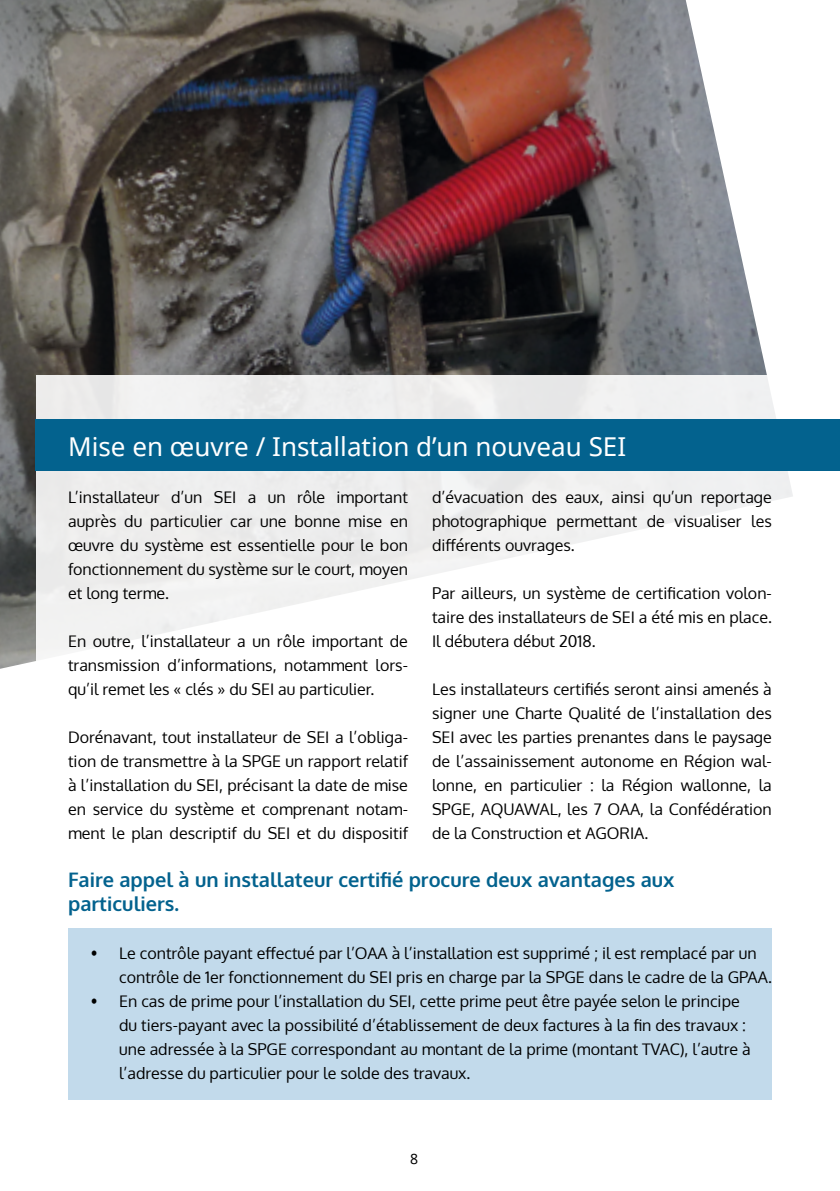
<style>
.page{position:relative;width:840px;height:1191px;background:#fff}
.page>*{position:absolute;margin:0;border:0;box-sizing:border-box;transform-origin:0 0}
.Style_de_paragraphe{font:26px "Noto Sans";color:#fff}
.Style_de_paragraphe-2{font:700 20px/24px "Oxygen";color:#03628e}
.t1{font:16px/24px "Oxygen";color:#000;text-align:justify}
.t2{font:14px "Noto Sans";color:#000}
</style>
<div class="page">
<img style="left:0;top:0;width:767px;height:669px">
<div style="left:36px;top:376px;width:765px;height:764px;background:linear-gradient(to bottom,#f3f3f2,#fff)"></div>
<div style="left:68px;top:928px;width:703px;height:172px;background:#c2daeb"></div>
<div style="left:35px;top:420px;width:804px;height:51px;background:#03628e"></div>
<hr style="left:839px;top:34px;width:1px;height:47px;background:#03628e">
<p class="Style_de_paragraphe" style="left:68px;top:429px;width:559px">Mise en œuvre / Installation d’un nouveau SEI</p>
<p class="t1" style="left:68px;top:485px;width:341px">L’installateur d’un SEI a un rôle important auprès du particulier car une bonne mise en œuvre du système est essentielle pour le bon fonctionnement du système sur le court, moyen et long terme.</p>
<p class="t1" style="left:68px;top:629px;width:341px">En outre, l’installateur a un rôle important de transmission d’informations, notamment lors&shy;qu’il remet les « clés » du SEI au particulier.</p>
<p class="t1" style="left:68px;top:725px;width:341px">Dorénavant, tout installateur de SEI a l’obliga&shy;tion de transmettre à la SPGE un rapport relatif à l’installation du SEI, précisant la date de mise en service du système et comprenant notam&shy;ment le plan descriptif du SEI et du dispositif</p>
<p class="t1" style="left:432px;top:485px;width:341px">d’évacuation des eaux, ainsi qu’un reportage photographique permettant de visualiser les différents ouvrages.</p>
<p class="t1" style="left:432px;top:581px;width:341px">Par ailleurs, un système de certification volon&shy;taire des installateurs de SEI a été mis en place.<br>Il débutera début 2018.</p>
<p class="t1" style="left:432px;top:677px;width:341px">Les installateurs certifiés seront ainsi amenés à signer une Charte Qualité de l’installation des SEI avec les parties prenantes dans le paysage de l’assainissement autonome en Région wal&shy;lonne, en particulier : la Région wallonne, la SPGE, AQUAWAL, les 7 OAA, la Confédération de la Construction et AGORIA.</p>
<p class="Style_de_paragraphe-2" style="left:68px;top:868px;width:607px">Faire appel à un installateur certifié procure deux avantages aux particuliers.</p>
<p class="t1" style="left:119px;top:941px;width:653px;text-indent:-28px">• Le contrôle payant effectué par l’OAA à l’installation est supprimé ; il est remplacé par un contrôle de 1er fonctionnement du SEI pris en charge par la SPGE dans le cadre de la GPAA.</p>
<p class="t1" style="left:119px;top:989px;width:632px;text-align:left;text-indent:-28px">• En cas de prime pour l’installation du SEI, cette prime peut être payée selon le principe du tiers-payant avec la possibilité d’établissement de deux factures à la fin des travaux : une adressée à la SPGE correspondant au montant de la prime (montant TVAC), l’autre à l’adresse du particulier pour le solde des travaux.</p>
<p class="t2" style="left:410px;top:1149px;width:10px">8</p>
</div>
